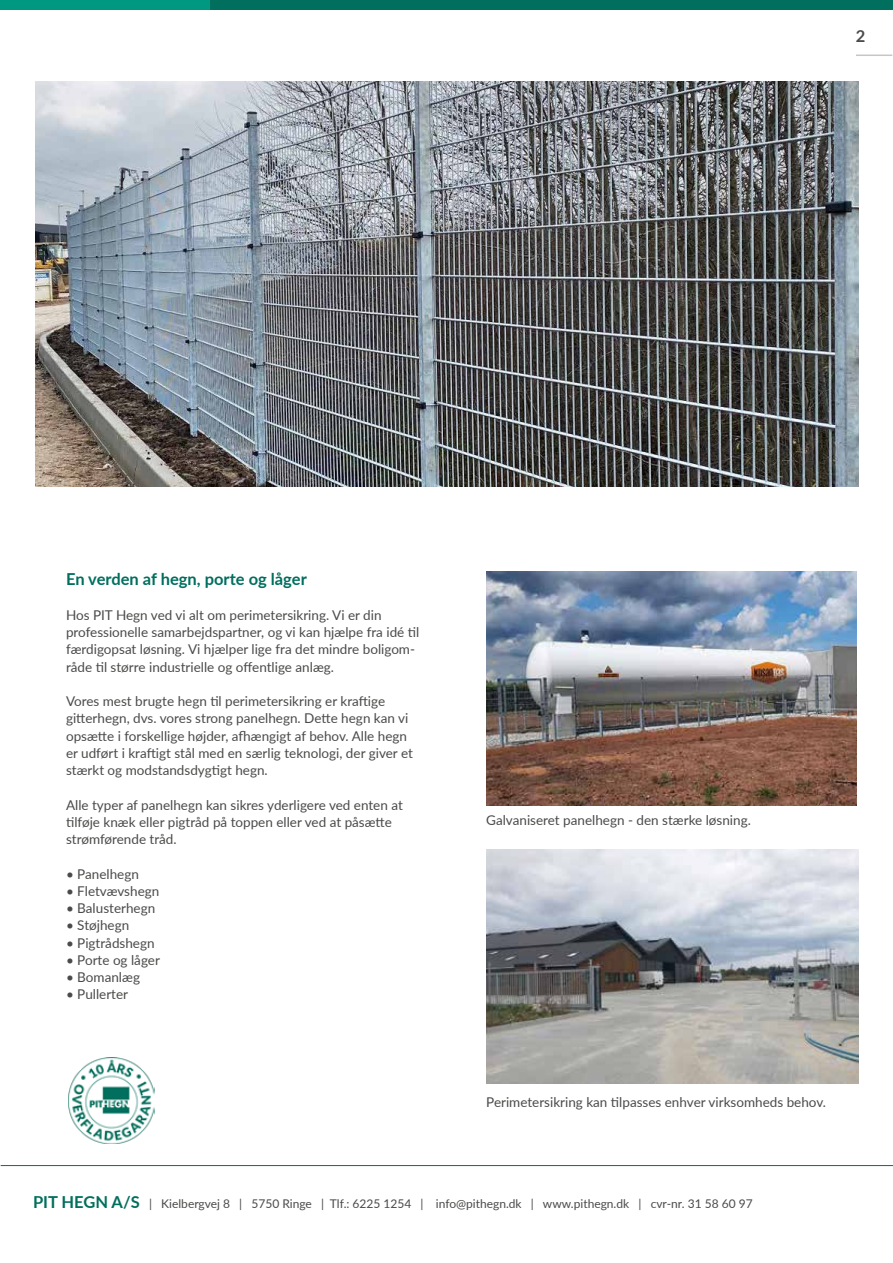
<style>
.page{position:relative;width:893px;height:1263px;background:#fff}
.page>*{position:absolute;margin:0;border:0;box-sizing:border-box;transform-origin:0 0}
.t1{font:700 16.5px "Lato";color:#006f5e}
.t2{font:700 16.5px "Lato";color:#4a4a49}
.t3{font:13.5px/17.2px "Lato";color:#4a4a49}
.t4{font:12px "Lato";color:#4a4a49}
.s1{font-weight:700;font-size:16.5px;color:#006f5e}
</style>
<div class="page">
<div style="left:0;top:0;width:893px;height:10px;background:#006f5e"></div>
<div style="left:0;top:0;width:209px;height:10px;background:#009881"></div>
<hr style="left:856px;top:55px;width:36px;height:1px;background:#c6c6c6">
<img style="left:486px;top:572px;width:370px;height:234px">
<img style="left:486px;top:850px;width:372px;height:233px">
<hr style="left:1px;top:1165px;width:892px;height:1px;background:#006f5e">
<img style="left:35px;top:82px;width:824px;height:404px">
<img style="left:68px;top:1057px;width:86px;height:86px">
<p class="t2" style="left:856px;top:24px;width:11px">2</p>
<p class="t1" style="left:66px;top:567px;width:242px">En verden af hegn, porte og låger</p>
<p class="t3" style="left:66px;top:606px;width:355px">Hos PIT Hegn ved vi alt om perimetersikring. Vi er din professionelle samarbejdspartner, og vi kan hjælpe fra idé til færdigopsat løsning. Vi hjælper lige fra det mindre boligom&shy;råde til større industrielle og offentlige anlæg.</p>
<p class="t3" style="left:66px;top:692px;width:348px">Vores mest brugte hegn til perimetersikring er kraftige gitterhegn, dvs. vores strong panelhegn. Dette hegn kan vi opsætte i forskellige højder, afhængigt af behov. Alle hegn er udført i kraftigt stål med en særlig teknologi, der giver et stærkt og modstandsdygtigt hegn.</p>
<p class="t3" style="left:66px;top:795px;width:338px">Alle typer af panelhegn kan sikres yderligere ved enten at tilføje knæk eller pigtråd på toppen eller ved at påsætte strømførende tråd.</p>
<p class="t3" style="left:66px;top:864px;width:74px">• Panelhegn</p>
<p class="t3" style="left:66px;top:882px;width:95px">• Fletvævshegn</p>
<p class="t3" style="left:66px;top:899px;width:91px">• Balusterhegn</p>
<p class="t3" style="left:66px;top:916px;width:65px">• Støjhegn</p>
<p class="t3" style="left:66px;top:933px;width:90px">• Pigtrådshegn</p>
<p class="t3" style="left:66px;top:951px;width:95px">• Porte og låger</p>
<p class="t3" style="left:66px;top:968px;width:75px">• Bomanlæg</p>
<p class="t3" style="left:66px;top:985px;width:64px">• Pullerter</p>
<p class="t3" style="left:486px;top:811px;width:266px">Galvaniseret panelhegn - den stærke løsning.</p>
<p class="t3" style="left:486px;top:1093px;width:341px">Perimetersikring kan tilpasses enhver virksomheds behov.</p>
<p class="t4" style="left:33px;top:1195px;width:721px"><span class="s1">PIT HEGN A/S</span> | Kielbergvej 8 | 5750 Ringe | Tlf.: 6225 1254 | info@pithegn.dk | www.pithegn.dk | cvr-nr. 31 58 60 97</p>
</div>
